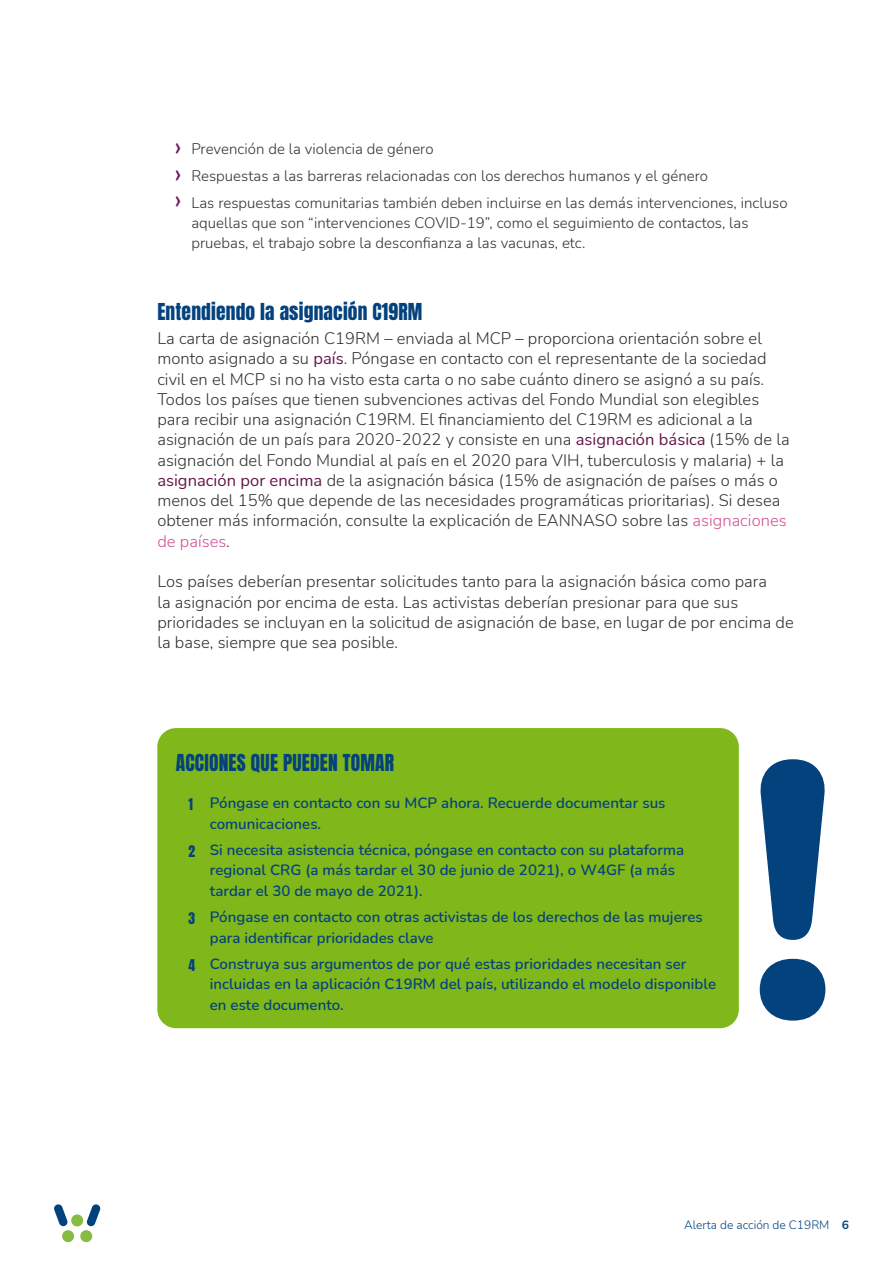
<style>
.page{position:relative;width:893px;height:1263px;background:#fff}
.page>*{position:absolute;margin:0;border:0;box-sizing:border-box;transform-origin:0 0}
.Headers{font:19.5px "Anton";letter-spacing:.01em;color:#04427d}
.Bodytext{font:300 16.5px/20.2px "Nunito";letter-spacing:.005em;color:#2f312f}
.t1{font:600 15px/20.2px "Nunito";letter-spacing:.005em;color:#04427d}
.t2{font:300 15px/20.2px "Nunito";letter-spacing:.005em;color:#2f312f}
.t3{font:300 12px "Nunito";color:#04427d}
.s1{font-weight:400;font-size:28.5px;color:#731c65}
.s2{font-weight:400;color:#631547}
.s3{color:#d15295}
.s4{font-weight:700}
</style>
<div class="page">
<div style="left:71px;top:1214px;width:12px;height:12px;background:#87bb43;border-radius:50%"></div>
<div style="left:80px;top:1230px;width:12px;height:12px;background:#87bb43;border-radius:50%"></div>
<div style="left:62px;top:1230px;width:12px;height:12px;background:#87bb43;border-radius:50%"></div>
<svg style="left:86px;top:1204px;width:15px;height:23px"></svg>
<svg style="left:54px;top:1204px;width:14px;height:23px"></svg>
<div style="left:158px;top:729px;width:580px;height:298px;background:#80b71b;border-radius:18px"></div>
<div style="left:157px;top:728px;width:582px;height:300px;border:2px solid #80b71b;border-radius:18px"></div>
<svg style="left:760px;top:759px;width:65px;height:261px"></svg>
<p class="t2" style="left:174px;top:139px;width:261px"><span class="s1">›</span> Prevención de la violencia de género</p>
<p class="t2" style="left:174px;top:165px;width:535px"><span class="s1">›</span> Respuestas a las barreras relacionadas con los derechos humanos y el género</p>
<p class="t2" style="left:191px;top:192px;width:598px;text-indent:-17px"><span class="s1">›</span> Las respuestas comunitarias también deben incluirse en las demás intervenciones, incluso aquellas que son “intervenciones COVID-19”, como el seguimiento de contactos, las pruebas, el trabajo sobre la desconfianza a las vacunas, etc.</p>
<p class="Headers" style="left:157px;top:302px;width:267px">Entendiendo la asignación C19RM</p>
<p class="Bodytext" style="left:157px;top:328px;width:634px">La carta de asignación C19RM – enviada al MCP – proporciona orientación sobre el monto asignado a su <span class="s2">país</span>. Póngase en contacto con el representante de la sociedad civil en el MCP si no ha visto esta carta o no sabe cuánto dinero se asignó a su país.<br>Todos los países que tienen subvenciones activas del Fondo Mundial son elegibles para recibir una asignación C19RM. El financiamiento del C19RM es adicional a la asignación de un país para 2020-2022 y consiste en una <span class="s2">asignación básica</span> (15% de la asignación del Fondo Mundial al país en el 2020 para VIH, tuberculosis y malaria) + la <span class="s2">asignación por encima</span> de la asignación básica (15% de asignación de países o más o menos del 15% que depende de las necesidades programáticas prioritarias). Si desea obtener más información, consulte la explicación de EANNASO sobre las <span class="s3">asignaciones de países</span>.</p>
<p class="Bodytext" style="left:157px;top:571px;width:638px">Los países deberían presentar solicitudes tanto para la asignación básica como para<br>la asignación por encima de esta. Las activistas deberían presionar para que sus prioridades se incluyan en la solicitud de asignación de base, en lugar de por encima de la base, siempre que sea posible.</p>
<p class="Headers" style="left:176px;top:753px;width:220px">ACCIONES QUE PUEDEN TOMAR</p>
<p class="t1" style="left:210px;top:792px;width:457px;text-indent:-21px"><sub>1</sub> Póngase en contacto con su MCP ahora. Recuerde documentar sus comunicaciones.</p>
<p class="t1" style="left:210px;top:839px;width:476px;text-indent:-21px"><sub>2</sub> Si necesita asistencia técnica, póngase en contacto con su plataforma regional CRG (a más tardar el 30 de junio de 2021), o W4GF (a más tardar el 30 de mayo de 2021).</p>
<p class="t1" style="left:210px;top:906px;width:494px;text-indent:-21px"><sub>3</sub> Póngase en contacto con otras activistas de los derechos de las mujeres para identificar prioridades clave</p>
<p class="t1" style="left:210px;top:953px;width:508px;text-indent:-21px"><sub>4</sub> Construya sus argumentos de por qué estas prioridades necesitan ser incluidas en la aplicación C19RM del país, utilizando el modelo disponible en este documento.</p>
<p class="t3" style="left:684px;top:1216px;width:166px">Alerta de acción de C19RM <span class="s4">6</span></p>
</div>
